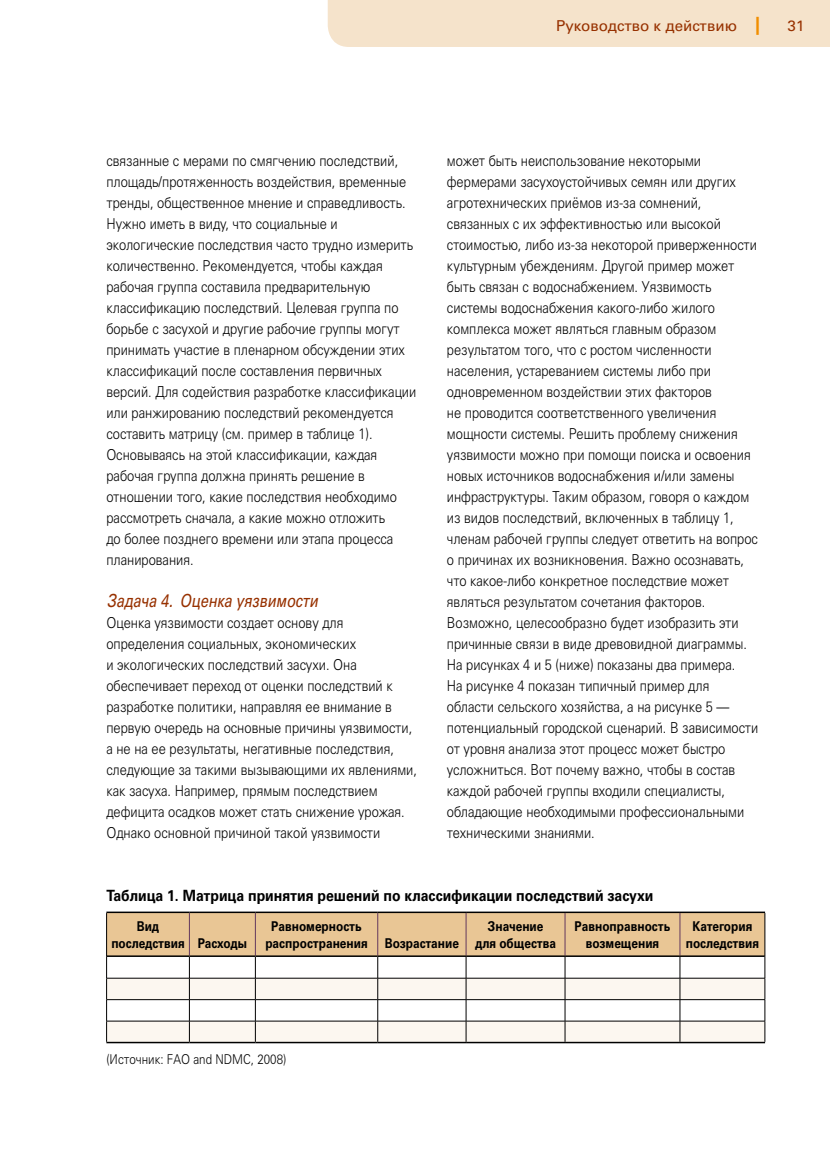
<style>
.page{position:relative;width:830px;height:1149px;background:#fff}
.page>*{position:absolute;margin:0;border:0;box-sizing:border-box;transform-origin:0 0}
.t1{font:italic 18px "Univers LTCYR";color:#973100;scale:.8 1}
.t2{font:700 15.45px "Univers LTCYR";color:#000;scale:.9 1}
.t3{font:300 15px/21px "Univers LTCYR";color:#000;scale:.86 1}
.t4{font:15px "Univers LTCYR";color:#973100}
.t5{font:700 13.5px/16.2px "Univers LTCYR";color:#000;text-align:center;scale:.88 1}
.t6{font:300 13.5px "Univers LTCYR";color:#000;scale:.86 1}
.s1{font-weight:700;font-size:18px;color:#f18e00}
</style>
<div class="page">
<div style="left:327px;top:0;width:502px;height:47px;background:#f5e3cb"></div>
<svg style="left:106px;top:912px;width:659px;height:129px"></svg>
<hr style="left:189px;top:912px;width:1px;height:43px;background:#63385e">
<hr style="left:255px;top:912px;width:1px;height:43px;background:#63385e">
<hr style="left:377px;top:912px;width:1px;height:43px;background:#63385e">
<hr style="left:465px;top:912px;width:1px;height:43px;background:#63385e">
<hr style="left:564px;top:912px;width:1px;height:43px;background:#63385e">
<hr style="left:679px;top:912px;width:1px;height:43px;background:#63385e">
<hr style="left:107px;top:955px;width:82px;height:1px;background:#000">
<hr style="left:189px;top:955px;width:66px;height:1px;background:#000">
<hr style="left:255px;top:955px;width:122px;height:1px;background:#000">
<hr style="left:377px;top:955px;width:89px;height:1px;background:#000">
<hr style="left:466px;top:955px;width:98px;height:1px;background:#000">
<hr style="left:564px;top:955px;width:115px;height:1px;background:#000">
<hr style="left:679px;top:955px;width:85px;height:1px;background:#000">
<hr style="left:106px;top:911px;width:83px;height:1px;background:#000">
<hr style="left:189px;top:911px;width:66px;height:1px;background:#000">
<hr style="left:255px;top:911px;width:122px;height:1px;background:#000">
<hr style="left:377px;top:911px;width:89px;height:1px;background:#000">
<hr style="left:466px;top:911px;width:98px;height:1px;background:#000">
<hr style="left:564px;top:911px;width:115px;height:1px;background:#000">
<hr style="left:679px;top:911px;width:85px;height:1px;background:#000">
<hr style="left:106px;top:1041px;width:83px;height:1px;background:#000">
<hr style="left:189px;top:1041px;width:66px;height:1px;background:#000">
<hr style="left:255px;top:1041px;width:122px;height:1px;background:#000">
<hr style="left:377px;top:1041px;width:89px;height:1px;background:#000">
<hr style="left:466px;top:1041px;width:98px;height:1px;background:#000">
<hr style="left:564px;top:1041px;width:115px;height:1px;background:#000">
<hr style="left:679px;top:1041px;width:85px;height:1px;background:#000">
<hr style="left:106px;top:912px;width:1px;height:43px;background:#000">
<hr style="left:764px;top:912px;width:1px;height:43px;background:#000">
<p class="t4" style="left:556px;top:16px;width:205px">Руководство к действию <span class="s1">|</span></p>
<p class="t4" style="left:787px;top:16px;width:18px">31</p>
<p class="t3" style="left:106px;top:150px;width:361px">связанные с мерами по смягчению последствий, площадь/протяженность воздействия, временные тренды, общественное мнение и справедливость.<br>Нужно иметь в виду, что социальные и экологические последствия часто трудно измерить количественно. Рекомендуется, чтобы каждая рабочая группа составила предварительную классификацию последствий. Целевая группа по борьбе с засухой и другие рабочие группы могут принимать участие в пленарном обсуждении этих классификаций после составления первичных версий. Для содействия разработке классификации или ранжированию последствий рекомендуется составить матрицу (см. пример в таблице 1).<br>Основываясь на этой классификации, каждая рабочая группа должна принять решение в отношении того, какие последствия необходимо рассмотреть сначала, а какие можно отложить<br>до более позднего времени или этапа процесса планирования.</p>
<p class="t1" style="left:106px;top:590px;width:266px">Задача 4. Оценка уязвимости</p>
<p class="t3" style="left:106px;top:612px;width:362px">Оценка уязвимости создает основу для определения социальных, экономических<br>и экологических последствий засухи. Она обеспечивает переход от оценки последствий к разработке политики, направляя ее внимание в первую очередь на основные причины уязвимости, а не на ее результаты, негативные последствия, следующие за такими вызывающими их явлениями, как засуха. Например, прямым последствием дефицита осадков может стать снижение урожая.<br>Однако основной причиной такой уязвимости</p>
<p class="t3" style="left:446px;top:150px;width:363px">может быть неиспользование некоторыми фермерами засухоустойчивых семян или других агротехнических приёмов из-за сомнений, связанных с их эффективностью или высокой стоимостью, либо из-за некоторой приверженности культурным убеждениям. Другой пример может быть связан с водоснабжением. Уязвимость системы водоснабжения какого-либо жилого комплекса может являться главным образом результатом того, что с ростом численности населения, устареванием системы либо при одновременном воздействии этих факторов<br>не проводится соответственного увеличения мощности системы. Решить проблему снижения уязвимости можно при помощи поиска и освоения новых источников водоснабжения и/или замены инфраструктуры. Таким образом, говоря о каждом из видов последствий, включенных в таблицу 1, членам рабочей группы следует ответить на вопрос о причинах их возникновения. Важно осознавать, что какое-либо конкретное последствие может являться результатом сочетания факторов.<br>Возможно, целесообразно будет изобразить эти причинные связи в виде древовидной диаграммы.<br>На рисунках 4 и 5 (ниже) показаны два примера.<br>На рисунке 4 показан типичный пример для области сельского хозяйства, а на рисунке 5 — потенциальный городской сценарий. В зависимости от уровня анализа этот процесс может быстро усложниться. Вот почему важно, чтобы в состав каждой рабочей группы входили специалисты, обладающие необходимыми профессиональными техническими знаниями.</p>
<p class="t2" style="left:106px;top:886px;width:609px">Таблица 1. Матрица принятия решений по классификации последствий засухи</p>
<p class="t5" style="left:111px;top:918px;width:156px;text-align:left;text-indent:25px">Вид<br>последствия Расходы</p>
<p class="t5" style="left:265px;top:918px;width:118px">Равномерность распространения</p>
<p class="t5" style="left:475px;top:918px;width:93px">Значение<br>для общества</p>
<p class="t5" style="left:574px;top:918px;width:110px">Равноправность возмещения</p>
<p class="t5" style="left:685px;top:918px;width:85px">Категория последствия</p>
<p class="t5" style="left:384px;top:934px;width:86px">Возрастание</p>
<p class="t6" style="left:106px;top:1050px;width:211px">(Источник: FAO and NDMC, 2008)</p>
</div>
